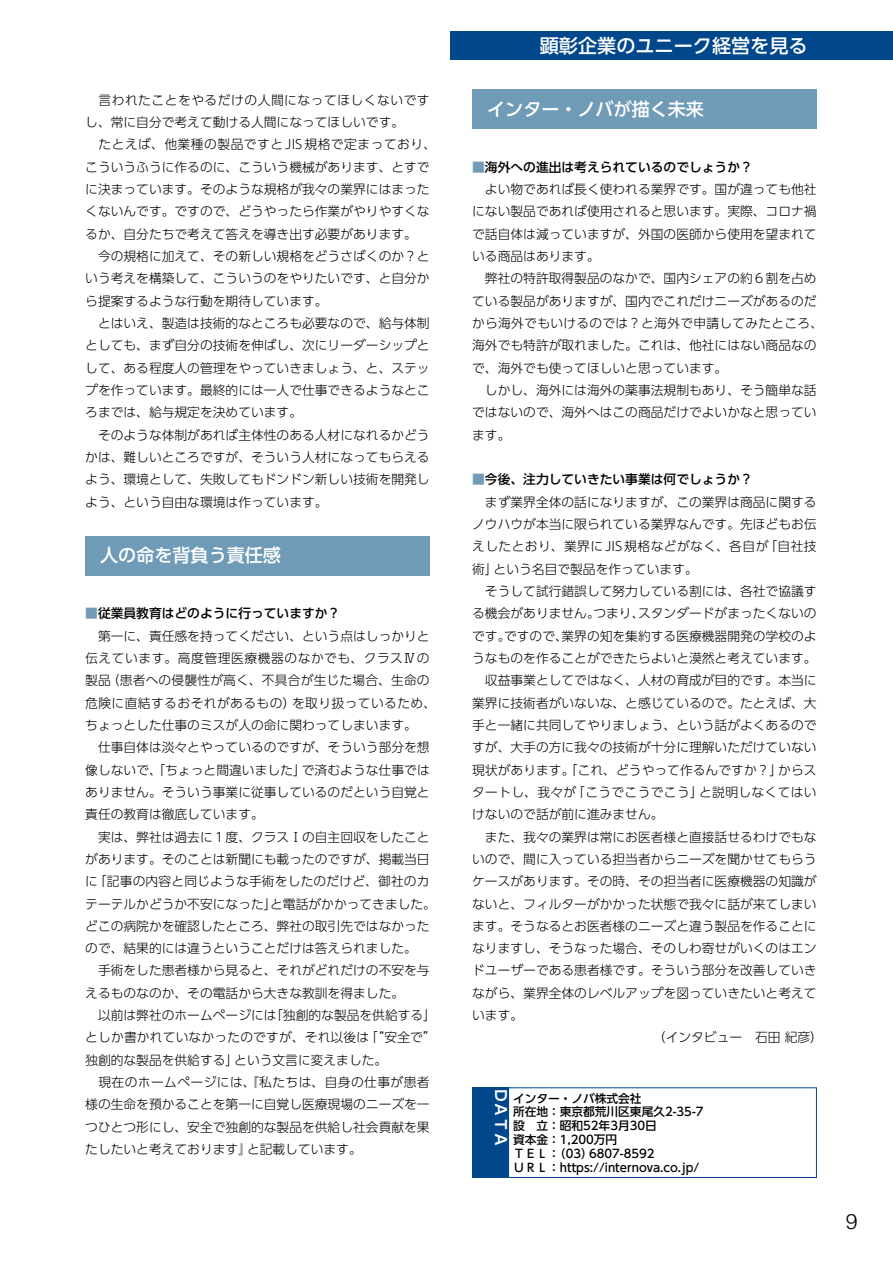
<style>
.page{position:relative;width:893px;height:1263px;background:#fff}
.page>*{position:absolute;margin:0;border:0;box-sizing:border-box;transform-origin:0 0}
.t1{font:300 21.3px "Helvetica";color:#000}
.t2{font:500 19.2px "UD Shin Go Pro";color:#fff}
.t3{font:500 18px "UD Shin Go Pro";color:#fff}
.t4{font:700 14.85px "UD Shin Go Pro De";color:#fff}
.t5{font:300 12.75px/22.4px "UD Shin Go Pro";color:#000}
.t6{font:300 12.75px "UD Shin Go Pro";letter-spacing:.035em;color:#000}
.t7{font:300 12.75px "UD Shin Go Pro";letter-spacing:.025em;color:#000}
.t8{font:500 12.75px "UD Shin Go Pro";color:#000}
.t9{font:500 11.7px/13.8px "UD Shin Go Pro";color:#000}
.s1{font-weight:500;color:#6f9bb7}
.s2{font-weight:500}
.s3{color:#6f9bb7}
</style>
<div class="page">
<div style="left:451px;top:31px;width:442px;height:28px;background:#00478b"></div>
<div style="left:85px;top:536px;width:345px;height:39px;background:#6f9bb7"></div>
<div style="left:472px;top:90px;width:345px;height:39px;background:#6f9bb7"></div>
<div style="left:472px;top:1087px;width:36px;height:91px;background:#00478b"></div>
<div style="left:508px;top:1087px;width:309px;height:91px;border:1px solid #00478b"></div>
<p class="t5" style="left:85px;top:88px;width:352px">　言われたことをやるだけの人間になってほしくないですし、常に自分で考えて動ける人間になってほしいです。<br>　たとえば、他業種の製品ですとJIS規格で定まっており、こういうふうに作るのに、こういう機械があります、とすでに決まっています。そのような規格が我々の業界にはまったくないんです。ですので、どうやったら作業がやりやすくなるか、自分たちで考えて答えを導き出す必要があります。<br>　今の規格に加えて、その新しい規格をどうさばくのか？という考えを構築して、こういうのをやりたいです、と自分から提案するような行動を期待しています。<br>　とはいえ、製造は技術的なところも必要なので、給与体制としても、まず自分の技術を伸ばし、次にリーダーシップとして、ある程度人の管理をやっていきましょう、と、ステップを作っています。最終的には一人で仕事できるようなところまでは、給与規定を決めています。<br>　そのような体制があれば主体性のある人材になれるかどうかは、難しいところですが、そういう人材になってもらえるよう、環境として、失敗してもドンドン新しい技術を開発しよう、という自由な環境は作っています。</p>
<h3 class="t3" style="left:100px;top:541px;width:182px">人の命を背負う責任感</h3>
<p class="t5" style="left:85px;top:602px;width:352px"><span class="s1">■</span><span class="s2">従業員教育はどのように行っていますか？<br></span>　第一に、責任感を持ってください、という点はしっかりと伝えています。高度管理医療機器のなかでも、クラスⅣの製品（患者への侵襲性が高く、不具合が生じた場合、生命の危険に直結するおそれがあるもの）を取り扱っているため、ちょっとした仕事のミスが人の命に関わってしまいます。<br>　仕事自体は淡々とやっているのですが、そういう部分を想像しないで、「ちょっと間違いました」で済むような仕事ではありません。そういう事業に従事しているのだという自覚と責任の教育は徹底しています。<br>　実は、弊社は過去に１度、クラスⅠの自主回収をしたことがあります。そのことは新聞にも載ったのですが、掲載当日に「記事の内容と同じような手術をしたのだけど、御社のカテーテルかどうか不安になった」と電話がかかってきました。どこの病院かを確認したところ、弊社の取引先ではなかったので、結果的には違うということだけは答えられました。<br>　手術をした患者様から見ると、それがどれだけの不安を与えるものなのか、その電話から大きな教訓を得ました。<br>　以前は弊社のホームページには「独創的な製品を供給する」としか書かれていなかったのですが、それ以後は「“安全で”独創的な製品を供給する」という文言に変えました。<br>　現在のホームページには、『私たちは、自身の仕事が患者様の生命を預かることを第一に自覚し医療現場のニーズを一つひとつ形にし、安全で独創的な製品を供給し社会貢献を果たしたいと考えております』と記載しています。</p>
<h2 class="t2" style="left:540px;top:30px;width:269px">顕彰企業のユニーク経営を見る</h2>
<h3 class="t3" style="left:487px;top:94px;width:218px">インター・ノバが描く未来</h3>
<p class="t5" style="left:472px;top:155px;width:352px"><span class="s1">■</span><span class="s2">海外への進出は考えられているのでしょうか？<br></span>　よい物であれば長く使われる業界です。国が違っても他社にない製品であれば使用されると思います。実際、コロナ禍で話自体は減っていますが、外国の医師から使用を望まれている商品はあります。<br>　弊社の特許取得製品のなかで、国内シェアの約６割を占めている製品がありますが、国内でこれだけニーズがあるのだから海外でもいけるのでは？と海外で申請してみたところ、海外でも特許が取れました。これは、他社にはない商品なので、海外でも使ってほしいと思っています。<br>　しかし、海外には海外の薬事法規制もあり、そう簡単な話ではないので、海外へはこの商品だけでよいかなと思っています。</p>
<p class="t8" style="left:472px;top:469px;width:282px"><span class="s3">■</span>今後、注力していきたい事業は何でしょうか？</p>
<p class="t5" style="left:472px;top:490px;width:346px">　まず業界全体の話になりますが、この業界は商品に関する</p>
<p class="t5" style="left:472px;top:512px;width:346px">ノウハウが本当に限られている業界なんです。先ほどもお伝</p>
<p class="t6" style="left:472px;top:536px;width:346px">えしたとおり、業界にJIS規格などがなく、各自が「自社技</p>
<p class="t5" style="left:472px;top:557px;width:227px">術」という名目で製品を作っています。</p>
<p class="t5" style="left:472px;top:579px;width:346px">　そうして試行錯誤して努力している割には、各社で協議す</p>
<p class="t5" style="left:472px;top:602px;width:346px">る機会がありません。つまり、スタンダードがまったくないの</p>
<p class="t5" style="left:472px;top:624px;width:346px">です。ですので、業界の知を集約する医療機器開発の学校のよ</p>
<p class="t5" style="left:472px;top:646px;width:346px">うなものを作ることができたらよいと漠然と考えています。</p>
<p class="t5" style="left:472px;top:669px;width:346px">　収益事業としてではなく、人材の育成が目的です。本当に</p>
<p class="t5" style="left:472px;top:691px;width:346px">業界に技術者がいないな、と感じているので。たとえば、大</p>
<p class="t5" style="left:472px;top:713px;width:346px">手と一緒に共同してやりましょう、という話がよくあるので</p>
<p class="t5" style="left:472px;top:736px;width:346px">すが、大手の方に我々の技術が十分に理解いただけていない</p>
<p class="t5" style="left:472px;top:758px;width:346px">現状があります。「これ、どうやって作るんですか？」からス</p>
<p class="t7" style="left:472px;top:782px;width:346px">タートし、我々が「こうでこうでこう」と説明しなくてはい</p>
<p class="t5" style="left:472px;top:803px;width:193px">けないので話が前に進みません。</p>
<p class="t5" style="left:472px;top:825px;width:346px">　また、我々の業界は常にお医者様と直接話せるわけでもな</p>
<p class="t5" style="left:472px;top:847px;width:346px">いので、間に入っている担当者からニーズを聞かせてもらう</p>
<p class="t5" style="left:472px;top:870px;width:346px">ケースがあります。その時、その担当者に医療機器の知識が</p>
<p class="t5" style="left:472px;top:892px;width:346px">ないと、フィルターがかかった状態で我々に話が来てしまい</p>
<p class="t5" style="left:472px;top:914px;width:346px">ます。そうなるとお医者様のニーズと違う製品を作ることに</p>
<p class="t5" style="left:472px;top:937px;width:346px">なりますし、そうなった場合、そのしわ寄せがいくのはエン</p>
<p class="t5" style="left:472px;top:959px;width:346px">ドユーザーである患者様です。そういう部分を改善していき</p>
<p class="t5" style="left:472px;top:981px;width:346px">ながら、業界全体のレベルアップを図っていきたいと考えて</p>
<p class="t5" style="left:472px;top:1004px;width:53px">います。</p>
<p class="t5" style="left:653px;top:1026px;width:172px">（インタビュー　石田紀彦）</p>
<p class="t4" style="left:513px;top:1087px;width:61px;rotate:90deg">ＤＡＴＡ</p>
<p class="t9" style="left:513px;top:1091px;width:192px">インター・ノバ株式会社<br>所在地：東京都荒川区東尾久2-35-7設　立：昭和52年3月30日<br>資本金：1,200万円<br>ＴＥＬ：（03）6807-8592<br>ＵＲＬ：https://internova.co.jp/</p>
<h1 class="t1" style="left:846px;top:1203px;width:13px">9</h1>
</div>
